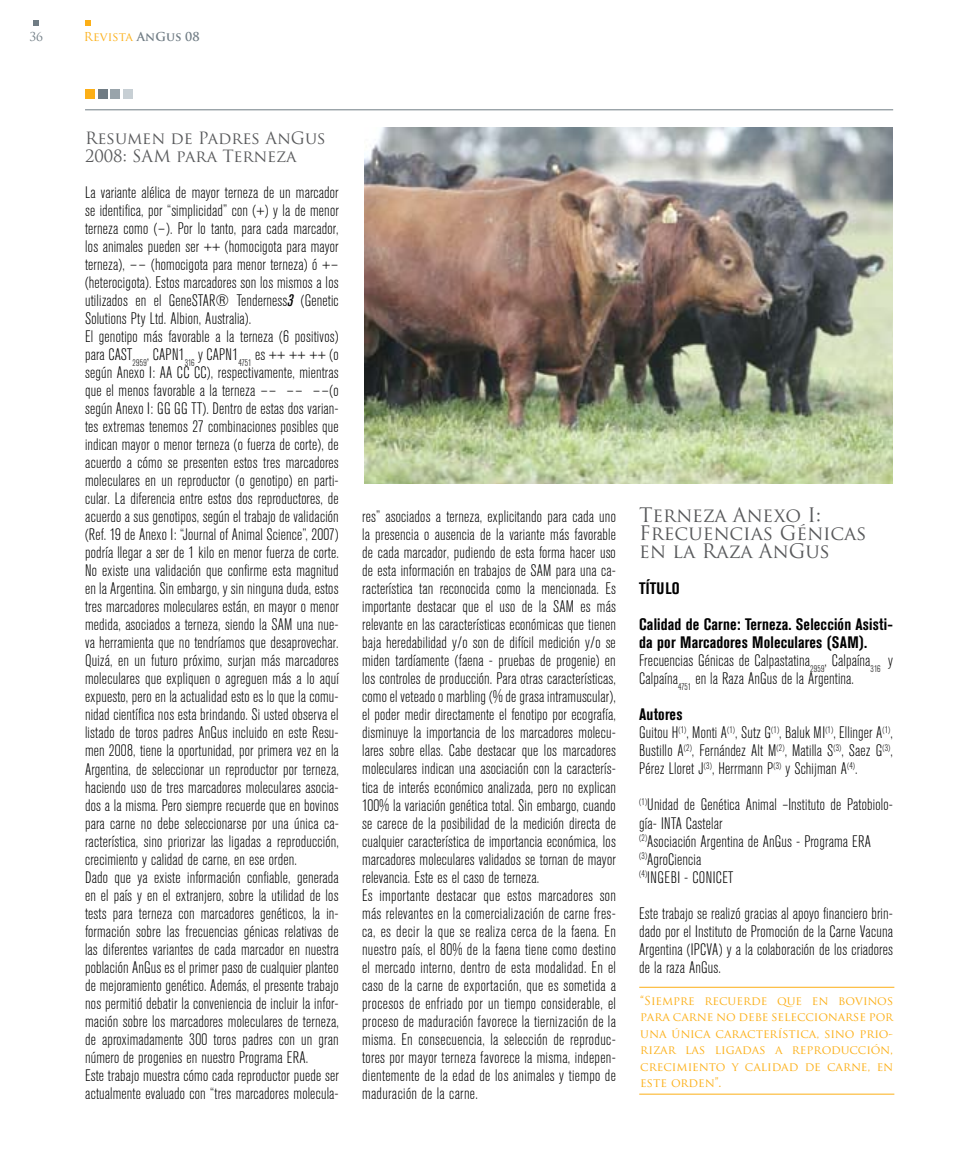
<style>
.page{position:relative;width:961px;height:1170px;background:#fff}
.page>*{position:absolute;margin:0;border:0;box-sizing:border-box;transform-origin:0 0}
.t1{font:19.5px/18px "Trajan Pro";color:#58595b}
.t2{font:300 condensed 16.5px/18px "Akzidenz Grotesk BE";letter-spacing:.01em;color:#000}
.t3{font:700 condensed 16.5px/36px "Akzidenz Grotesk BE";letter-spacing:.01em;color:#000}
.t4{font:16.5px/18px "Trajan Pro";color:#58595b}
.t5{font:12px/16.5px "Trajan Pro";color:#fcaf17;text-align:justify}
.t6{font:12px "Trajan Pro";color:#707c84}
.s1{font-weight:700;color:#707c84}
.s2{font-weight:500;font-style:italic}
.s3{font-weight:700}
</style>
<div class="page">
<div style="left:85px;top:89px;width:10px;height:10px;background:#fcaf17"></div>
<div style="left:98px;top:89px;width:10px;height:10px;background:#707c84"></div>
<div style="left:110px;top:89px;width:10px;height:10px;background:#99a4ab"></div>
<div style="left:123px;top:89px;width:10px;height:10px;background:#c7cfd4"></div>
<svg style="left:33px;top:20px;width:6px;height:6px"></svg>
<svg style="left:85px;top:20px;width:6px;height:6px"></svg>
<hr style="left:85px;top:109px;width:808px;height:1px;background:#707c84">
<hr style="left:639px;top:1093px;width:255px;height:1px;background:#fcaf17">
<hr style="left:639px;top:986px;width:255px;height:1px;background:#fcaf17">
<img style="left:364px;top:128px;width:529px;height:355px">
<p class="t6" style="left:29px;top:29px;width:15px">36</p>
<p class="t5" style="left:84px;top:29px;width:117px">Revista <span class="s1">AnGus 08</span></p>
<p class="t4" style="left:85px;top:129px;width:242px">Resumen de Padres AnGus<br>2008: SAM para Terneza</p>
<p class="t2" style="left:85px;top:184px;width:255px">La variante alélica de mayor terneza de un marcador se identifica, por “simplicidad” con (+) y la de menor terneza como (-). Por lo tanto, para cada marcador, los animales pueden ser ++ (homocigota para mayor terneza), -- (homocigota para menor terneza) ó +- (heterocigota). Estos marcadores son los mismos a los utilizados en el GeneSTAR® Tenderness<span class="s2">3</span> (Genetic Solutions Pty Ltd. Albion, Australia).<br>El genotipo más favorable a la terneza (6 positivos) para CAST<sub>2959</sub>, CAPN1<sub>316</sub> y CAPN1<sub>4751</sub> es ++ ++ ++ (o según Anexo I: AA CC CC), respectivamente, mientras que el menos favorable a la terneza -- -- --(o según Anexo I: GG GG TT). Dentro de estas dos varian&shy;tes extremas tenemos 27 combinaciones posibles que indican mayor o menor terneza (o fuerza de corte), de acuerdo a cómo se presenten estos tres marcadores moleculares en un reproductor (o genotipo) en parti&shy;cular. La diferencia entre estos dos reproductores, de acuerdo a sus genotipos, según el trabajo de validación (Ref. 19 de Anexo I: “Journal of Animal Science”, 2007) podría llegar a ser de 1 kilo en menor fuerza de corte.<br>No existe una validación que confirme esta magnitud en la Argentina. Sin embargo, y sin ninguna duda, estos tres marcadores moleculares están, en mayor o menor medida, asociados a terneza, siendo la SAM una nue&shy;va herramienta que no tendríamos que desaprovechar.<br>Quizá, en un futuro próximo, surjan más marcadores moleculares que expliquen o agreguen más a lo aquí expuesto, pero en la actualidad esto es lo que la comu&shy;nidad científica nos esta brindando. Si usted observa el listado de toros padres AnGus incluido en este Resu&shy;men 2008, tiene la oportunidad, por primera vez en la Argentina, de seleccionar un reproductor por terneza, haciendo uso de tres marcadores moleculares asocia&shy;dos a la misma. Pero siempre recuerde que en bovinos para carne no debe seleccionarse por una única ca&shy;racterística, sino priorizar las ligadas a reproducción, crecimiento y calidad de carne, en ese orden.<br>Dado que ya existe información confiable, generada en el país y en el extranjero, sobre la utilidad de los tests para terneza con marcadores genéticos, la in&shy;formación sobre las frecuencias génicas relativas de las diferentes variantes de cada marcador en nuestra población AnGus es el primer paso de cualquier planteo de mejoramiento genético. Además, el presente trabajo nos permitió debatir la conveniencia de incluir la infor&shy;mación sobre los marcadores moleculares de terneza, de aproximadamente 300 toros padres con un gran número de progenies en nuestro Programa ERA.<br>Este trabajo muestra cómo cada reproductor puede ser actualmente evaluado con “tres marcadores molecula-</p>
<p class="t2" style="left:362px;top:508px;width:255px">res” asociados a terneza, explicitando para cada uno la presencia o ausencia de la variante más favorable de cada marcador, pudiendo de esta forma hacer uso de esta información en trabajos de SAM para una ca&shy;racterística tan reconocida como la mencionada. Es importante destacar que el uso de la SAM es más relevante en las características económicas que tienen baja heredabilidad y/o son de difícil medición y/o se miden tardíamente (faena - pruebas de progenie) en los controles de producción. Para otras características, como el veteado o marbling (% de grasa intramuscular), el poder medir directamente el fenotipo por ecografía, disminuye la importancia de los marcadores molecu&shy;lares sobre ellas. Cabe destacar que los marcadores moleculares indican una asociación con la caracterís&shy;tica de interés económico analizada, pero no explican 100% la variación genética total. Sin embargo, cuando se carece de la posibilidad de la medición directa de cualquier característica de importancia económica, los marcadores moleculares validados se tornan de mayor relevancia. Este es el caso de terneza.<br>Es importante destacar que estos marcadores son más relevantes en la comercialización de carne fres&shy;ca, es decir la que se realiza cerca de la faena. En nuestro país, el 80% de la faena tiene como destino el mercado interno, dentro de esta modalidad. En el caso de la carne de exportación, que es sometida a procesos de enfriado por un tiempo considerable, el proceso de maduración favorece la tiernización de la misma. En consecuencia, la selección de reproduc&shy;tores por mayor terneza favorece la misma, indepen&shy;dientemente de la edad de los animales y tiempo de maduración de la carne.</p>
<p class="t1" style="left:639px;top:506px;width:229px">Terneza Anexo I :<br>Frecuencias Génicas en la Raza AnGus</p>
<p class="t3" style="left:639px;top:570px;width:255px">Título<br>Calidad de Carne: Terneza. Selección Asisti-</p>
<p class="t2" style="left:639px;top:634px;width:255px"><span class="s3">da por Marcadores Moleculares (SAM).<br></span>Frecuencias Génicas de Calpastatina<sub>2959</sub>, Calpaína<sub>316</sub> y<br>Calpaína<sub>4751</sub> en la Raza AnGus de la Argentina.</p>
<p class="t2" style="left:639px;top:706px;width:255px"><span class="s3">Autores<br></span>Guitou H<sup>(1)</sup>, Monti A<sup>(1)</sup>, Sutz G<sup>(1)</sup>, Baluk MI<sup>(1)</sup>, Ellinger A<sup>(1)</sup>, Bustillo A<sup>(2)</sup>, Fernández Alt M<sup>(2)</sup>, Matilla S<sup>(3)</sup>, Saez G<sup>(3)</sup>, Pérez Lloret J<sup>(3)</sup>, Herrmann P<sup>(3)</sup> y Schijman A<sup>(4)</sup>.</p>
<p class="t2" style="left:639px;top:796px;width:255px"><sup>(1)</sup>Unidad de Genética Animal –Instituto de Patobiolo&shy;gía- INTA Castelar<br><sup>(2)</sup>Asociación Argentina de AnGus - Programa ERA <sup>(3)</sup>AgroCiencia<br><sup>(4)</sup>INGEBI - CONICET</p>
<p class="t2" style="left:639px;top:904px;width:255px;text-align:justify">Este trabajo se realizó gracias al apoyo financiero brin&shy;dado por el Instituto de Promoción de la Carne Vacuna Argentina (IPCVA) y a la colaboración de los criadores de la raza AnGus.</p>
<p class="t5" style="left:640px;top:991px;width:255px">“Siempre recuerde que en bovinos para carne no debe seleccionarse por una única característica, sino prio&shy;rizar las ligadas a reproducción, crecimiento y calidad de carne, en este orden”.</p>
</div>
